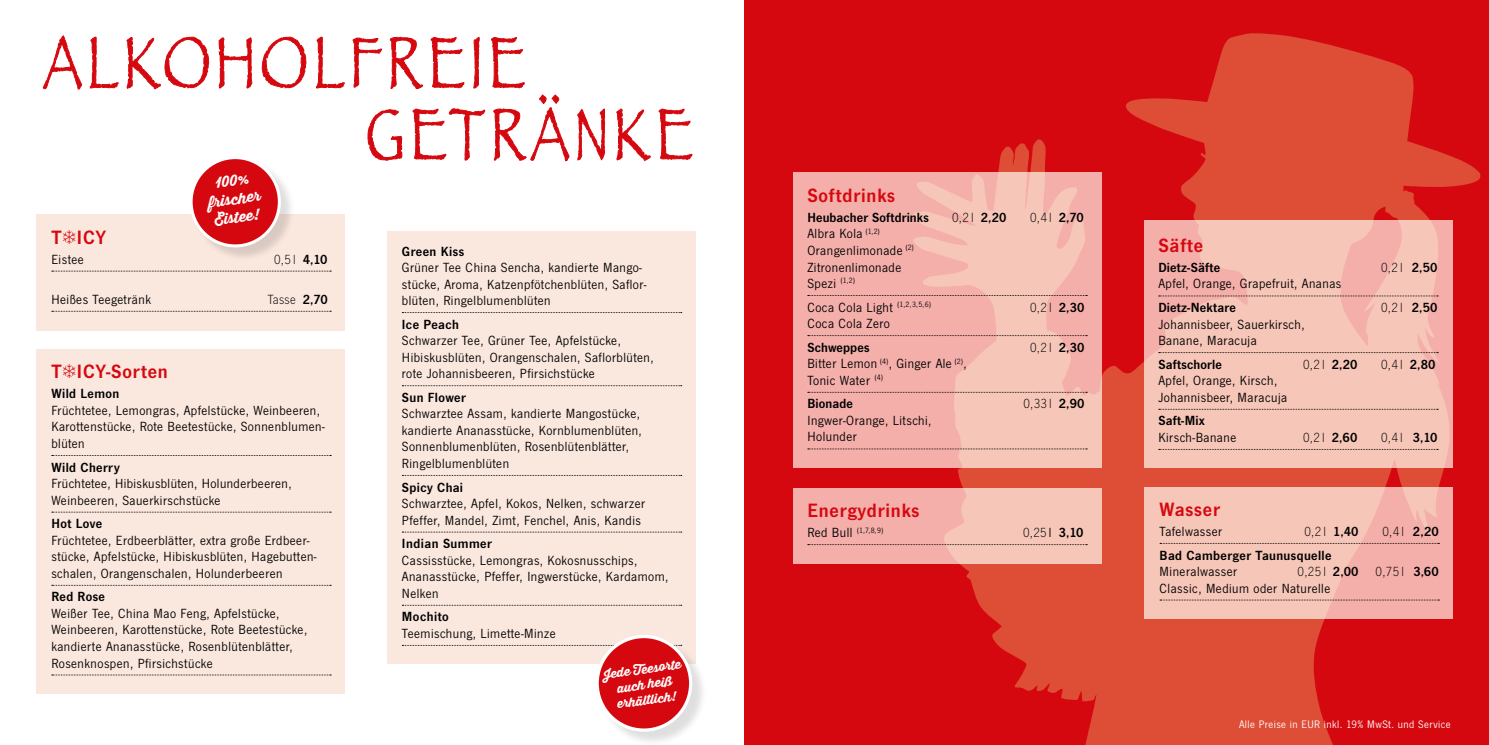
<style>
.page{position:relative;width:1489px;height:745px;background:#fff}
.page>*{position:absolute;margin:0;border:0;box-sizing:border-box;transform-origin:0 0}
.t1{font:condensed 75px/71.6px "Papyrus";letter-spacing:.07em;color:#d6080f}
.t2{font:600 20px "News Gothic T";letter-spacing:.04em;color:#d6080f}
.t3{font:14.75px/18.2px "Thirsty Rough Bol";color:#fff;text-align:center}
.t4{font:13.75px/16.5px "News Gothic T";letter-spacing:.035em;color:#000}
.t5{font:600 13.75px "News Gothic T";letter-spacing:.025em;color:#000}
.t6{font:300 13.75px "News Gothic T";letter-spacing:.02em;color:#000}
.t7{font:12.5px/15.5px "Thirsty Rough Bol";color:#fff;text-align:center}
.t8{font:11.25px "News Gothic T";letter-spacing:.04em;color:#fff}
.t9{font:8px "News Gothic T";color:#000}
.s1{font-weight:600}
.s2{font-size:13.75px}
.s3{font-weight:400}
.s4{font-weight:300}
</style>
<div class="page">
<div style="left:744px;top:0;width:744px;height:744px;background:#d6080f"></div>
<svg style="left:912px;top:33px;width:568px;height:711px"></svg>
<svg style="left:43px;top:36px;width:39px;height:53px"></svg>
<svg style="left:90px;top:37px;width:29px;height:52px"></svg>
<svg style="left:127px;top:37px;width:82px;height:53px"></svg>
<svg style="left:219px;top:37px;width:33px;height:51px"></svg>
<svg style="left:262px;top:37px;width:44px;height:51px"></svg>
<svg style="left:316px;top:37px;width:29px;height:52px"></svg>
<svg style="left:353px;top:38px;width:29px;height:50px"></svg>
<svg style="left:390px;top:37px;width:33px;height:52px"></svg>
<svg style="left:431px;top:37px;width:33px;height:51px"></svg>
<svg style="left:473px;top:37px;width:6px;height:51px"></svg>
<svg style="left:491px;top:37px;width:33px;height:51px"></svg>
<svg style="left:367px;top:109px;width:35px;height:51px"></svg>
<svg style="left:412px;top:108px;width:73px;height:52px"></svg>
<svg style="left:493px;top:94px;width:76px;height:67px"></svg>
<svg style="left:577px;top:109px;width:28px;height:51px"></svg>
<svg style="left:616px;top:109px;width:34px;height:52px"></svg>
<svg style="left:658px;top:109px;width:34px;height:51px"></svg>
<div style="left:37px;top:349px;width:308px;height:344px;background:#fae7de"></div>
<svg style="left:52px;top:455px;width:279px;height:1px"></svg>
<svg style="left:52px;top:511px;width:279px;height:1px"></svg>
<svg style="left:52px;top:584px;width:279px;height:1px"></svg>
<svg style="left:52px;top:674px;width:279px;height:1px"></svg>
<svg style="left:1143px;top:220px;width:308px;height:248px;background:#f4c0b4"></svg>
<svg style="left:1158px;top:295px;width:279px;height:1px"></svg>
<svg style="left:1158px;top:352px;width:279px;height:1px"></svg>
<svg style="left:1158px;top:408px;width:279px;height:1px"></svg>
<svg style="left:1158px;top:448px;width:279px;height:1px"></svg>
<svg style="left:1143px;top:487px;width:308px;height:131px;background:#f4beb2"></svg>
<svg style="left:1159px;top:542px;width:280px;height:1px"></svg>
<svg style="left:1159px;top:599px;width:280px;height:1px"></svg>
<div style="left:792px;top:487px;width:309px;height:76px;background:linear-gradient(to right,#f3a8a7,#f6cbbb)"></div>
<svg style="left:807px;top:544px;width:280px;height:1px"></svg>
<div style="left:37px;top:214px;width:308px;height:116px;background:#fae7de"></div>
<svg style="left:52px;top:270px;width:279px;height:1px"></svg>
<svg style="left:52px;top:310px;width:279px;height:1px"></svg>
<svg style="left:793px;top:172px;width:308px;height:296px;background:#f4b6af"></svg>
<svg style="left:807px;top:295px;width:280px;height:1px"></svg>
<svg style="left:807px;top:335px;width:280px;height:1px"></svg>
<svg style="left:807px;top:391px;width:280px;height:1px"></svg>
<svg style="left:807px;top:448px;width:280px;height:1px"></svg>
<div style="left:387px;top:230px;width:308px;height:433px;background:#fae7de"></div>
<svg style="left:402px;top:312px;width:279px;height:1px"></svg>
<svg style="left:402px;top:385px;width:279px;height:1px"></svg>
<svg style="left:402px;top:531px;width:279px;height:1px"></svg>
<svg style="left:402px;top:604px;width:279px;height:1px"></svg>
<div style="left:597px;top:636px;width:110px;height:108px;background:#000;opacity:.13"></div>
<div style="left:597px;top:636px;width:93px;height:93px;background:#d6080f;border-radius:50%"></div>
<div style="left:595px;top:634px;width:97px;height:97px;border:3px solid #fff;border-radius:50%"></div>
<div style="left:191px;top:158px;width:104px;height:104px;background:#000;opacity:.13"></div>
<div style="left:191px;top:157px;width:88px;height:89px;background:#d6080f;border-radius:50%"></div>
<div style="left:190px;top:156px;width:91px;height:91px;border:3px solid #fff;border-radius:50%"></div>
<h1 class="t1" style="left:366px;top:25px;width:328px;text-indent:-322px">ALKOHOLFREIE<br>GETRÄNKE</h1>
<p class="t3" style="left:204px;top:175px;width:54px;rotate:-8deg">100% frischer<br>Eistee!</p>
<h2 class="t2" style="left:51px;top:225px;width:56px">T❄ICY</h2>
<p class="t4" style="left:51px;top:250px;width:34px">Eistee</p>
<p class="t6" style="left:274px;top:251px;width:55px">0,5 l <span class="s1">4,10</span></p>
<p class="t4" style="left:51px;top:290px;width:101px">Heißes Teegetränk</p>
<p class="t6" style="left:268px;top:291px;width:61px">Tasse <span class="s1">2,70</span></p>
<h2 class="t2" style="left:51px;top:360px;width:118px">T❄ICY-Sorten</h2>
<p class="t5" style="left:51px;top:385px;width:69px">Wild Lemon</p>
<p class="t4" style="left:51px;top:401px;width:275px">Früchtetee, Lemongras, Apfelstücke, Weinbeeren,<br>Karottenstücke, Rote Beetestücke, Sonnenblumen&shy;blüten</p>
<p class="t5" style="left:51px;top:458px;width:70px">Wild Cherry</p>
<p class="t4" style="left:51px;top:475px;width:242px">Früchtetee, Hibiskusblüten, Holunderbeeren,<br>Weinbeeren, Sauerkirschstücke</p>
<p class="t5" style="left:51px;top:515px;width:52px">Hot Love</p>
<p class="t4" style="left:51px;top:531px;width:267px">Früchtetee, Erdbeerblätter, extra große Erdbeer&shy;stücke, Apfelstücke, Hibiskusblüten, Hagebutten&shy;schalen, Orangenschalen, Holunderbeeren</p>
<p class="t5" style="left:51px;top:588px;width:55px">Red Rose</p>
<p class="t4" style="left:51px;top:604px;width:257px">Weißer Tee, China Mao Feng, Apfelstücke, Weinbeeren, Karottenstücke, Rote Beetestücke, kandierte Ananasstücke, Rosenblütenblätter, Rosenknospen, Pfirsichstücke</p>
<p class="t5" style="left:402px;top:243px;width:64px">Green Kiss</p>
<p class="t4" style="left:402px;top:259px;width:246px">Grüner Tee China Sencha, kandierte Mango&shy;stücke, Aroma, Katzenpfötchenblüten, Saflor&shy;blüten, Ringelblumenblüten</p>
<p class="t5" style="left:402px;top:316px;width:58px">Ice Peach</p>
<p class="t4" style="left:402px;top:332px;width:253px">Schwarzer Tee, Grüner Tee, Apfelstücke,<br>Hibiskusblüten, Orangenschalen, Saflorblüten, rote Johannisbeeren, Pfirsichstücke</p>
<p class="t5" style="left:402px;top:389px;width:65px">Sun Flower</p>
<p class="t4" style="left:402px;top:405px;width:241px">Schwarztee Assam, kandierte Mangostücke, kandierte Ananasstücke, Kornblumenblüten, Sonnenblumenblüten, Rosenblütenblätter, Ringelblumenblüten</p>
<p class="t5" style="left:402px;top:478px;width:63px">Spicy Chai</p>
<p class="t4" style="left:402px;top:494px;width:245px">Schwarztee, Apfel, Kokos, Nelken, schwarzer<br>Pfeffer, Mandel, Zimt, Fenchel, Anis, Kandis</p>
<p class="t5" style="left:402px;top:535px;width:92px">Indian Summer</p>
<p class="t4" style="left:402px;top:551px;width:268px">Cassisstücke, Lemongras, Kokosnusschips,<br>Ananasstücke, Pfeffer, Ingwerstücke, Kardamom,<br>Nelken</p>
<p class="t5" style="left:402px;top:608px;width:48px">Mochito</p>
<p class="t4" style="left:402px;top:624px;width:155px">Teemischung, Limette-Minze</p>
<p class="t7" style="left:602px;top:666px;width:80px;rotate:-8deg">Jede Teesorte auch heiß erhältlich!</p>
<h2 class="t2" style="left:807px;top:183px;width:89px">Softdrinks</h2>
<p class="t5" style="left:807px;top:209px;width:123px">Heubacher Softdrinks</p>
<p class="t6" style="left:952px;top:209px;width:56px">0,2 l <span class="s1">2,20</span></p>
<p class="t6" style="left:1030px;top:209px;width:55px">0,4 l <span class="s1">2,70</span></p>
<p class="t4" style="left:807px;top:225px;width:108px">Albra Kola <sup>(1,2)<br></sup>Orangenlimonade <sup>(2)<br></sup>Zitronenlimonade<br>Spezi <sup>(1,2)</sup></p>
<p class="t4" style="left:807px;top:298px;width:125px">Coca Cola Light <sup>(1,2,3,5,6)</sup></p>
<p class="t6" style="left:1030px;top:299px;width:56px">0,2 l <span class="s1">2,30</span></p>
<p class="t4" style="left:807px;top:315px;width:84px">Coca Cola Zero</p>
<p class="t5" style="left:807px;top:339px;width:64px">Schweppes</p>
<p class="t6" style="left:1030px;top:339px;width:56px">0,2 l <span class="s1">2,30</span></p>
<p class="t4" style="left:807px;top:355px;width:161px">Bitter Lemon <sup>(4)</sup>, Ginger Ale <sup>(2)</sup>,<br>Tonic Water <sup>(4)</sup></p>
<p class="t5" style="left:807px;top:395px;width:47px">Bionade</p>
<p class="t6" style="left:1023px;top:395px;width:63px">0,33 l <span class="s1">2,90</span></p>
<p class="t4" style="left:807px;top:411px;width:126px">Ingwer-Orange, Litschi,<br>Holunder</p>
<h2 class="t2" style="left:807px;top:498px;width:114px">Energydrinks</h2>
<p class="t9" style="left:807px;top:525px;width:77px"><span class="s2">Red Bull</span> (1,7,8,9)</p>
<p class="t6" style="left:1023px;top:524px;width:62px">0,25 <span class="s3">l</span> <span class="s1">3,10</span></p>
<h2 class="t2" style="left:1158px;top:233px;width:46px">Säfte</h2>
<p class="t5" style="left:1158px;top:259px;width:63px">Dietz-Säfte</p>
<p class="t6" style="left:1380px;top:259px;width:58px">0,2 l <span class="s1">2,50</span></p>
<p class="t4" style="left:1158px;top:275px;width:184px">Apfel, Orange, Grapefruit, Ananas</p>
<p class="t5" style="left:1158px;top:299px;width:79px">Dietz-Nektare</p>
<p class="t6" style="left:1380px;top:299px;width:58px">0,2 l <span class="s1">2,50</span></p>
<p class="t4" style="left:1158px;top:315px;width:148px">Johannisbeer, Sauerkirsch,<br>Banane, Maracuja</p>
<p class="t5" style="left:1158px;top:356px;width:65px">Saftschorle</p>
<p class="t6" style="left:1302px;top:356px;width:56px">0,2 l <span class="s1">2,20</span></p>
<p class="t6" style="left:1380px;top:356px;width:56px">0,4 l <span class="s1">2,80</span></p>
<p class="t4" style="left:1158px;top:372px;width:130px">Apfel, Orange, Kirsch,<br>Johannisbeer, Maracuja</p>
<p class="t5" style="left:1158px;top:412px;width:48px">Saft-Mix</p>
<p class="t4" style="left:1158px;top:428px;width:79px">Kirsch-Banane</p>
<p class="t6" style="left:1302px;top:429px;width:56px">0,2 l <span class="s1">2,60</span></p>
<p class="t6" style="left:1380px;top:429px;width:58px">0,4 l <span class="s1">3,10</span></p>
<h2 class="t2" style="left:1159px;top:497px;width:62px">Wasser</h2>
<p class="t4" style="left:1159px;top:522px;width:64px">Tafelwasser</p>
<p class="t6" style="left:1304px;top:523px;width:56px">0,2 l <span class="s1">1,40</span></p>
<p class="t6" style="left:1382px;top:523px;width:58px">0,4 l <span class="s1">2,20</span></p>
<p class="t5" style="left:1159px;top:546px;width:173px">Bad Camberger Taunusquelle</p>
<p class="t4" style="left:1159px;top:562px;width:79px">Mineralwasser</p>
<p class="t4" style="left:1159px;top:562px;width:281px;text-indent:138px"><span class="s4">0,25 l</span> <span class="s1">2,00</span> <span class="s4">0,75 l</span> <span class="s1">3,60<br></span>Classic, Medium oder Naturelle</p>
<p class="t8" style="left:1238px;top:717px;width:213px">Alle Preise in EUR inkl. 19% MwSt. und Service</p>
</div>
